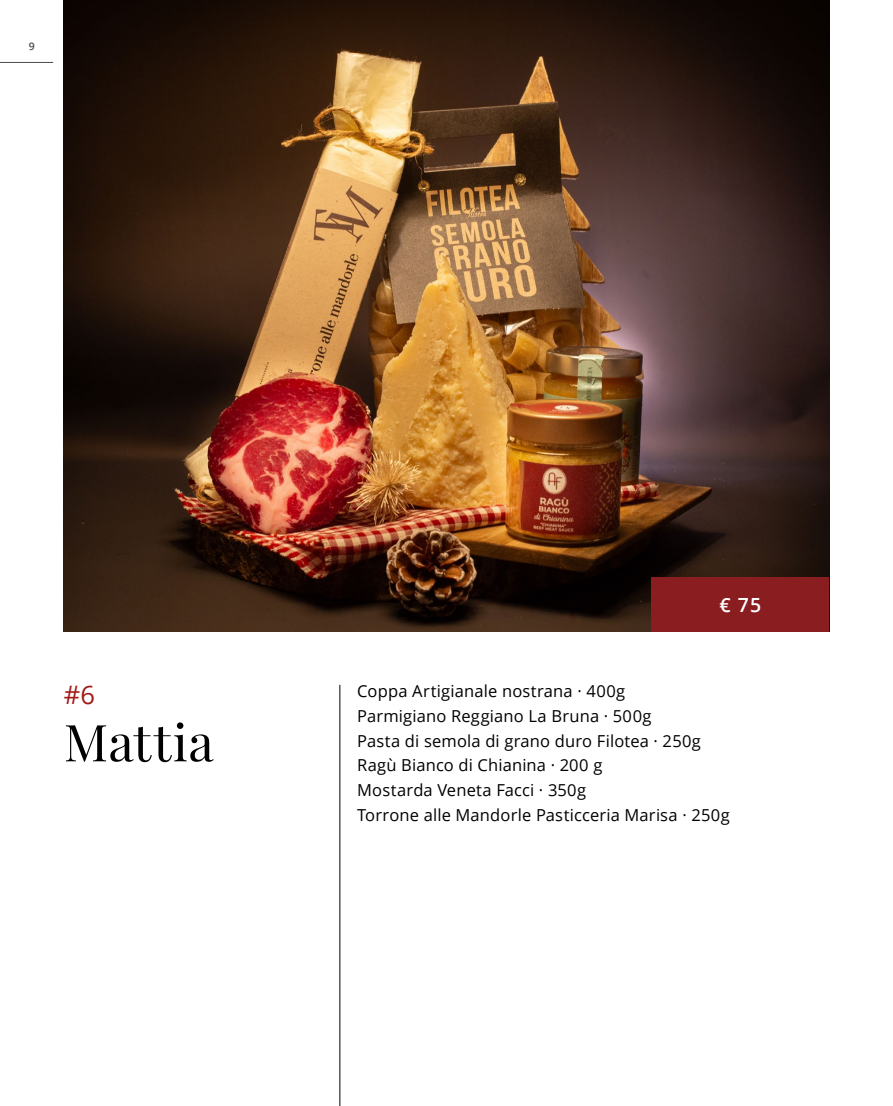
<style>
.page{position:relative;width:893px;height:1106px;background:#fff}
.page>*{position:absolute;margin:0;border:0;box-sizing:border-box;transform-origin:0 0}
.t1{font:51px "Playfair Display";letter-spacing:.01em;color:#000}
.t2{font:25.5px "Open Sans";color:#a11a17}
.t3{font:600 19.5px "Open Sans";color:#fff}
.t4{font:16.5px/24.6px "Open Sans";letter-spacing:.01em;color:#000}
.t5{font:600 10.5px "Open Sans";color:#4a4a49}
</style>
<div class="page">
<img style="left:64px;top:0;width:765px;height:631px">
<hr style="left:0;top:62px;width:53px;height:1px;background:#4a4a49">
<div style="left:651px;top:577px;width:178px;height:55px;background:#8a1d20"></div>
<hr style="left:340px;top:685px;width:1px;height:421px;background:#000">
<p class="t5" style="left:29px;top:38px;width:7px">9</p>
<h2 class="t2" style="left:64px;top:677px;width:33px">#6</h2>
<h1 class="t1" style="left:64px;top:702px;width:151px">Mattia</h1>
<p class="t3" style="left:719px;top:591px;width:43px">€ 75</p>
<p class="t4" style="left:357px;top:678px;width:374px">Coppa Artigianale nostrana · 400g<br>Parmigiano Reggiano La Bruna · 500g<br>Pasta di semola di grano duro Filotea · 250g Ragù Bianco di Chianina · 200 g<br>Mostarda Veneta Facci · 350g<br>Torrone alle Mandorle Pasticceria Marisa · 250g</p>
</div>
